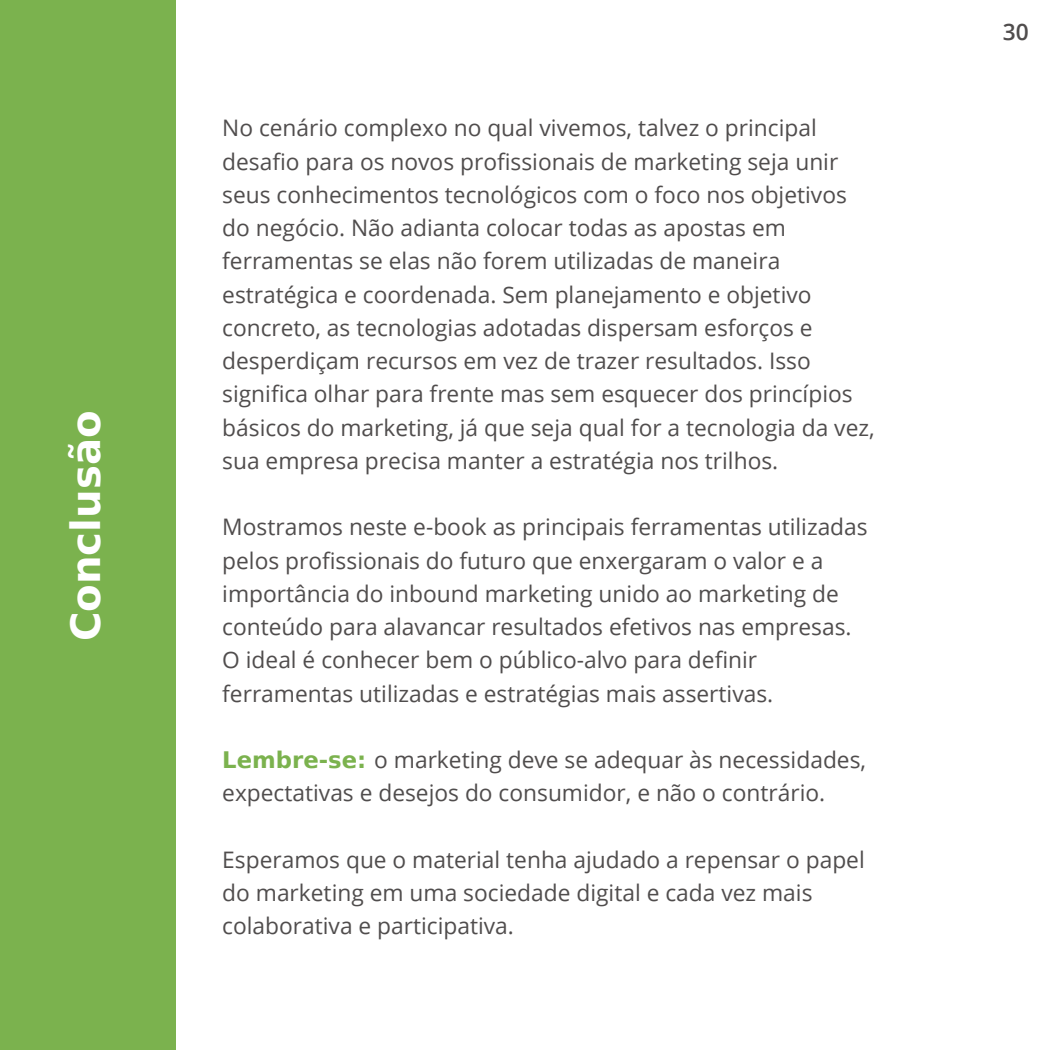
<style>
.page{position:relative;width:1050px;height:1050px;background:#fff}
.page>*{position:absolute;margin:0;border:0;box-sizing:border-box;transform-origin:0 0}
.t1{font:700 40.25px "Bitstream Vera Sans";color:#fff}
.t2{font:22.75px/33.2px "Open Sans";color:#504d4d}
.t3{font:600 22.75px "Open Sans";color:#504d4d}
.s1{font-family:"Bitstream Vera Sans";font-weight:700;color:#7bb24e}
</style>
<div class="page">
<div style="left:0;top:0;width:175px;height:1050px;background:#7bb24e"></div>
<h1 class="t1" style="left:63px;top:641px;width:232px;rotate:-90deg">Conclusão</h1>
<p class="t2" style="left:222px;top:111px;width:654px">No cenário complexo no qual vivemos, talvez o principal desafio para os novos profissionais de marketing seja unir seus conhecimentos tecnológicos com o foco nos objetivos do negócio. Não adianta colocar todas as apostas em ferramentas se elas não forem utilizadas de maneira estratégica e coordenada. Sem planejamento e objetivo concreto, as tecnologias adotadas dispersam esforços e desperdiçam recursos em vez de trazer resultados. Isso significa olhar para frente mas sem esquecer dos princípios básicos do marketing, já que seja qual for a tecnologia da vez, sua empresa precisa manter a estratégia nos trilhos.</p>
<p class="t2" style="left:222px;top:510px;width:647px">Mostramos neste e-book as principais ferramentas utilizadas pelos profissionais do futuro que enxergaram o valor e a importância do inbound marketing unido ao marketing de conteúdo para alavancar resultados efetivos nas empresas.<br>O ideal é conhecer bem o público-alvo para definir ferramentas utilizadas e estratégias mais assertivas.</p>
<p class="t2" style="left:222px;top:743px;width:645px"><span class="s1">Lembre-se:</span> o marketing deve se adequar às necessidades, expectativas e desejos do consumidor, e não o contrário.</p>
<p class="t2" style="left:222px;top:842px;width:644px">Esperamos que o material tenha ajudado a repensar o papel do marketing em uma sociedade digital e cada vez mais colaborativa e participativa.</p>
<p class="t3" style="left:1003px;top:16px;width:27px">30</p>
</div>
